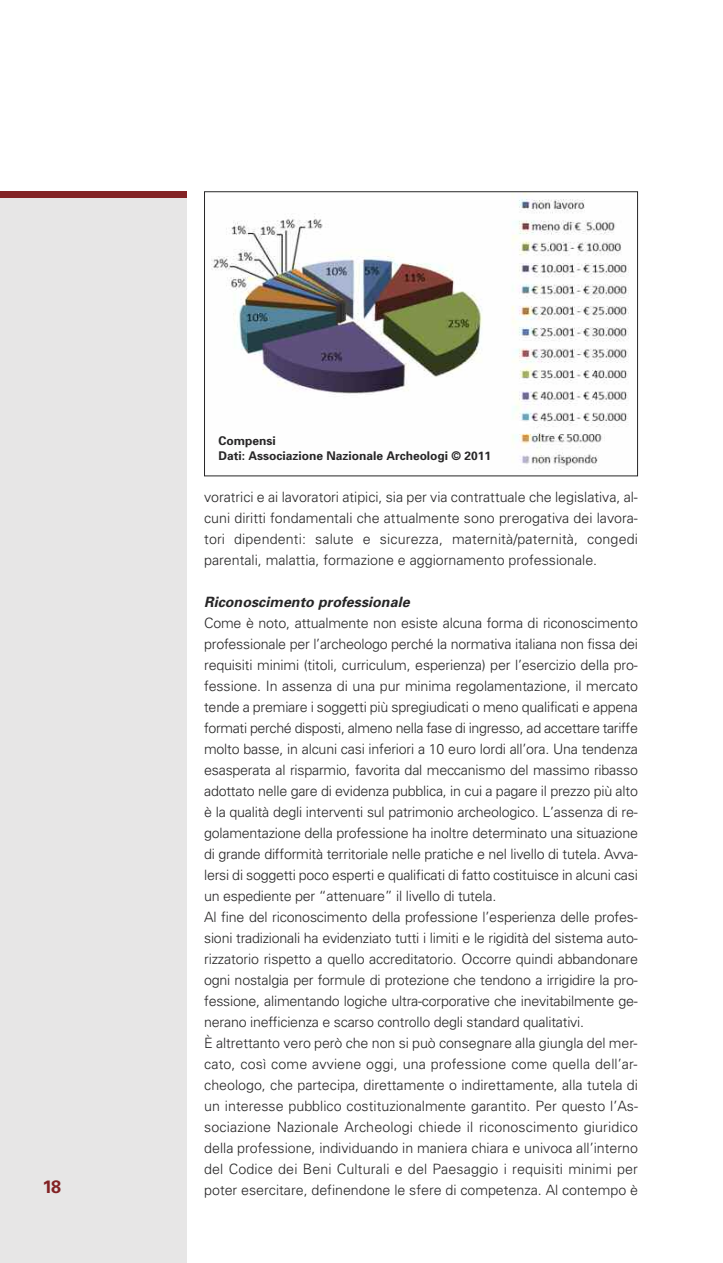
<style>
.page{position:relative;width:723px;height:1263px;background:#fff}
.page>*{position:absolute;margin:0;border:0;box-sizing:border-box;transform-origin:0 0}
.t1{font:700 18px "Univers";color:#832325}
.t2{font:300 14.25px/21px "Univers";letter-spacing:-.015em;color:#272627;text-align:justify}
.t3{font:italic 700 14.25px "Univers";letter-spacing:.005em;color:#272627}
.t4{font:700 12px/15px "Univers";color:#272627}
</style>
<div class="page">
<div style="left:0;top:191px;width:187px;height:1072px;background:#e7e6e6"></div>
<div style="left:0;top:191px;width:187px;height:7px;background:#832325"></div>
<img style="left:211px;top:193px;width:418px;height:276px">
<div style="left:204px;top:191px;width:434px;height:285px;border:1px solid #272627"></div>
<p class="t4" style="left:218px;top:434px;width:274px">Compensi<br>Dati: Associazione Nazionale Archeologi © 2011</p>
<p class="t2" style="left:204px;top:487px;width:435px">voratrici e ai lavoratori atipici, sia per via contrattuale che legislativa, al&shy;cuni diritti fondamentali che attualmente sono prerogativa dei lavora&shy;tori dipendenti: salute e sicurezza, maternità/paternità, congedi parentali, malattia, formazione e aggiornamento professionale.</p>
<p class="t3" style="left:204px;top:596px;width:207px">Riconoscimento professionale</p>
<p class="t2" style="left:204px;top:613px;width:435px;text-align:left">Come è noto, attualmente non esiste alcuna forma di riconoscimento professionale per l’archeologo perché la normativa italiana non fissa dei requisiti minimi (titoli, curriculum, esperienza) per l’esercizio della pro&shy;fessione. In assenza di una pur minima regolamentazione, il mercato tende a premiare i soggetti più spregiudicati o meno qualificati e appena formati perché disposti, almeno nella fase di ingresso, ad accettare tariffe molto basse, in alcuni casi inferiori a 10 euro lordi all’ora. Una tendenza esasperata al risparmio, favorita dal meccanismo del massimo ribasso adottato nelle gare di evidenza pubblica, in cui a pagare il prezzo più alto è la qualità degli interventi sul patrimonio archeologico. L’assenza di re&shy;golamentazione della professione ha inoltre determinato una situazione di grande difformità territoriale nelle pratiche e nel livello di tutela. Avva&shy;lersi di soggetti poco esperti e qualificati di fatto costituisce in alcuni casi un espediente per “attenuare” il livello di tutela.<br>Al fine del riconoscimento della professione l’esperienza delle profes&shy;sioni tradizionali ha evidenziato tutti i limiti e le rigidità del sistema auto&shy;rizzatorio rispetto a quello accreditatorio. Occorre quindi abbandonare ogni nostalgia per formule di protezione che tendono a irrigidire la pro&shy;fessione, alimentando logiche ultra-corporative che inevitabilmente ge&shy;nerano inefficienza e scarso controllo degli standard qualitativi.<br>È altrettanto vero però che non si può consegnare alla giungla del mer&shy;cato, così come avviene oggi, una professione come quella dell’ar&shy;cheologo, che partecipa, direttamente o indirettamente, alla tutela di un interesse pubblico costituzionalmente garantito. Per questo l’As&shy;sociazione Nazionale Archeologi chiede il riconoscimento giuridico della professione, individuando in maniera chiara e univoca all’interno del Codice dei Beni Culturali e del Paesaggio i requisiti minimi per</p>
<p class="t1" style="left:43px;top:1180px;width:20px">18</p>
<p class="t2" style="left:204px;top:1180px;width:435px">poter esercitare, definendone le sfere di competenza. Al contempo è</p>
</div>
